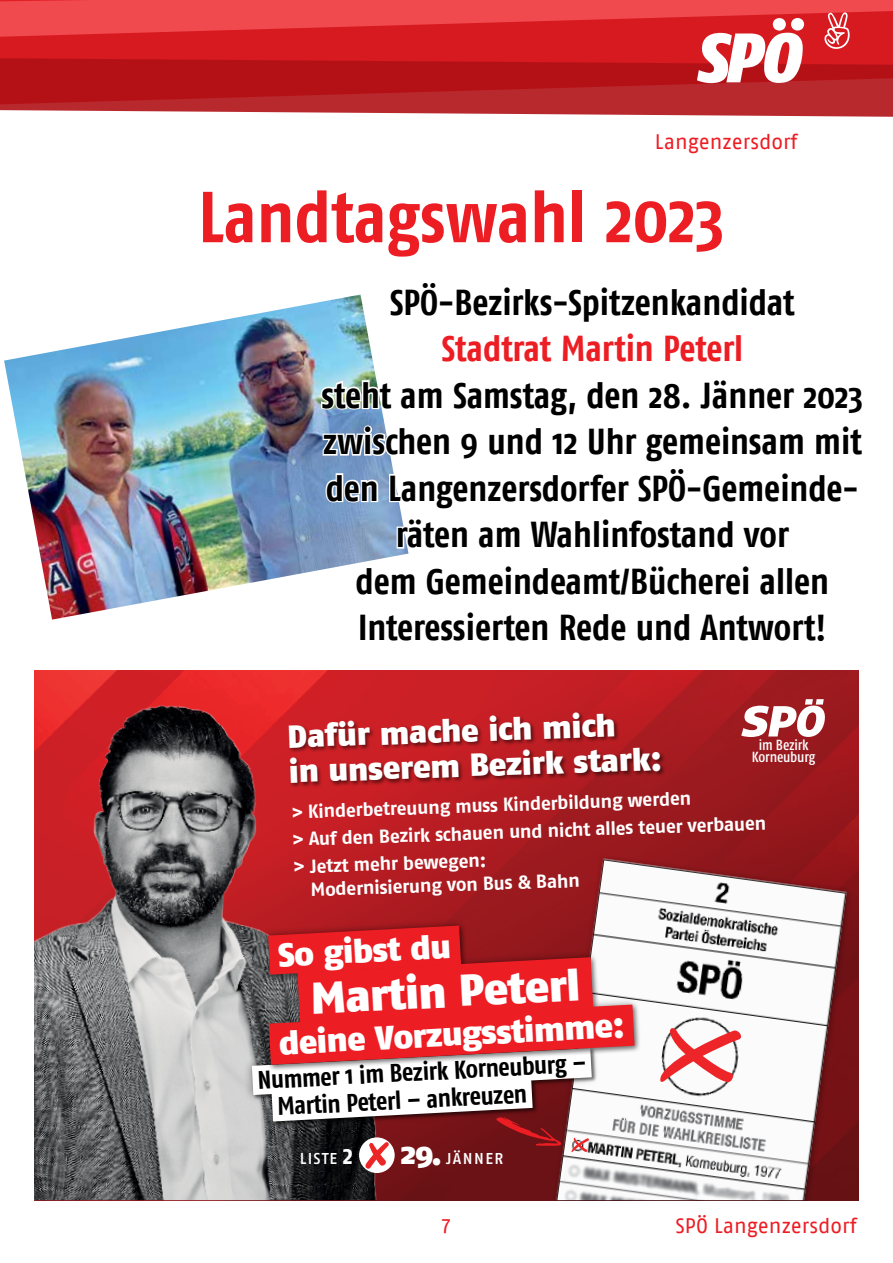
<style>
.page{position:relative;width:893px;height:1263px;background:#fff}
.page>*{position:absolute;margin:0;border:0;box-sizing:border-box;transform-origin:0 0}
.t1{font:700 condensed 72px "Fago OT";letter-spacing:-.005em;color:#ed1d24}
.t2{font:italic 900 condensed 69.75px "Fago OT";color:#fff;scale:1.05 1}
.t3{font:900 44.4px "Fago No";color:#fff}
.t4{font:700 condensed 36px/46.5px "Fago OT";color:#000;text-align:center}
.t5{font:700 condensed 36px "Fago OT";letter-spacing:-.005em;color:#ed1d24}
.t6{font:900 33.45px "Fago No";color:#fff}
.t7{font:900 31.95px/35px "Fago No";color:#fff}
.t8{font:700 25.5px/27.5px "Fago Co";color:#000}
.t9{font:21px "Fago OT";color:#ed1d24}
.t10{font:700 18.9px/27.5px "Fago No";color:#fff}
.t11{font:15.75px "Fago No Med";letter-spacing:.09em;color:#fff}
.t12{font:14.55px/11.9px "Fago Co Med";letter-spacing:-.01em;color:#fff;text-align:center}
.s1{font-family:"Fago Co";font-weight:700;font-size:26.4px}
.s2{font-family:"Fago No";font-weight:900;font-size:30.6px}
</style>
<div class="page">
<svg style="left:0;top:49px;width:893px;height:68px;background:#bf262b"></svg>
<svg style="left:0;top:0;width:893px;height:49px;background:#e33238"></svg>
<img style="left:4px;top:295px;width:404px;height:325px">
<svg style="left:434px;top:671px;width:425px;height:529px;background:#a31a1f"></svg>
<img style="left:34px;top:671px;width:400px;height:529px">
<svg style="left:741px;top:699px;width:85px;height:38px"></svg>
<img style="left:546px;top:849px;width:313px;height:351px">
<div style="left:288px;top:711px;width:378px;height:77px;background:#000;opacity:.5"></div>
<div style="left:261px;top:918px;width:381px;height:154px;background:#000;opacity:.4"></div>
<div style="left:359px;top:1137px;width:36px;height:36px;background:#fff;border-radius:50%"></div>
<svg style="left:319px;top:377px;width:89px;height:174px"></svg>
<svg style="left:657px;top:1024px;width:88px;height:65px"></svg>
<svg style="left:242px;top:925px;width:393px;height:245px"></svg>
<h2 class="t2" style="left:694px;top:16px;width:101px">SPÖ</h2>
<p class="t9" style="left:655px;top:129px;width:144px">Langenzersdorf</p>
<h1 class="t1" style="left:198px;top:174px;width:527px">Landtagswahl 2023</h1>
<p class="t4" style="left:390px;top:279px;width:406px">SPÖ-Bezirks-Spitzenkandidat</p>
<p class="t5" style="left:441px;top:327px;width:303px">Stadtrat Martin Peterl</p>
<p class="t4" style="left:321px;top:372px;width:543px">steht am Samstag, den 28. Jänner 2023 zwischen 9 und 12 Uhr gemeinsam mit den Langenzersdorfer SPÖ-Gemeinde&shy;räten am Wahlinfostand vor<br>dem Gemeindeamt/Bücherei allen Interessierten Rede und Antwort!</p>
<p class="t7" style="left:287px;top:718px;width:375px;rotate:-2deg">Dafür mache ich mich<br>in unserem Bezirk stark:</p>
<p class="t10" style="left:291px;top:798px;width:476px;rotate:-2deg">&gt; Kinderbetreuung muss Kinderbildung werden<br>&gt; Auf den Bezirk schauen und nicht alles teuer verbauen &gt; Jetzt mehr bewegen:</p>
<p class="t10" style="left:310px;top:876px;width:271px;rotate:-2deg">Modernisierung von Bus &amp; Bahn</p>
<p class="t12" style="left:752px;top:738px;width:65px">im Bezirk<br>Korneuburg</p>
<p class="t6" style="left:277px;top:935px;width:175px;rotate:-3deg">So gibst du</p>
<p class="t3" style="left:309px;top:972px;width:271px;rotate:-3deg">Martin Peterl</p>
<p class="t6" style="left:278px;top:1023px;width:348px;rotate:-3deg">deine Vorzugsstimme:</p>
<p class="t8" style="left:275px;top:1065px;width:312px;text-indent:-18px;rotate:-3deg">Nummer 1 im Bezirk Korneuburg –<br>Martin Peterl – ankreuzen</p>
<p class="t11" style="left:300px;top:1150px;width:55px">LISTE <span class="s1">2</span></p>
<p class="t11" style="left:401px;top:1150px;width:104px"><span class="s2">29.</span>JÄNNER</p>
<p class="t9" style="left:442px;top:1211px;width:10px">7</p>
<p class="t9" style="left:675px;top:1213px;width:183px">SPÖ Langenzersdorf</p>
</div>
